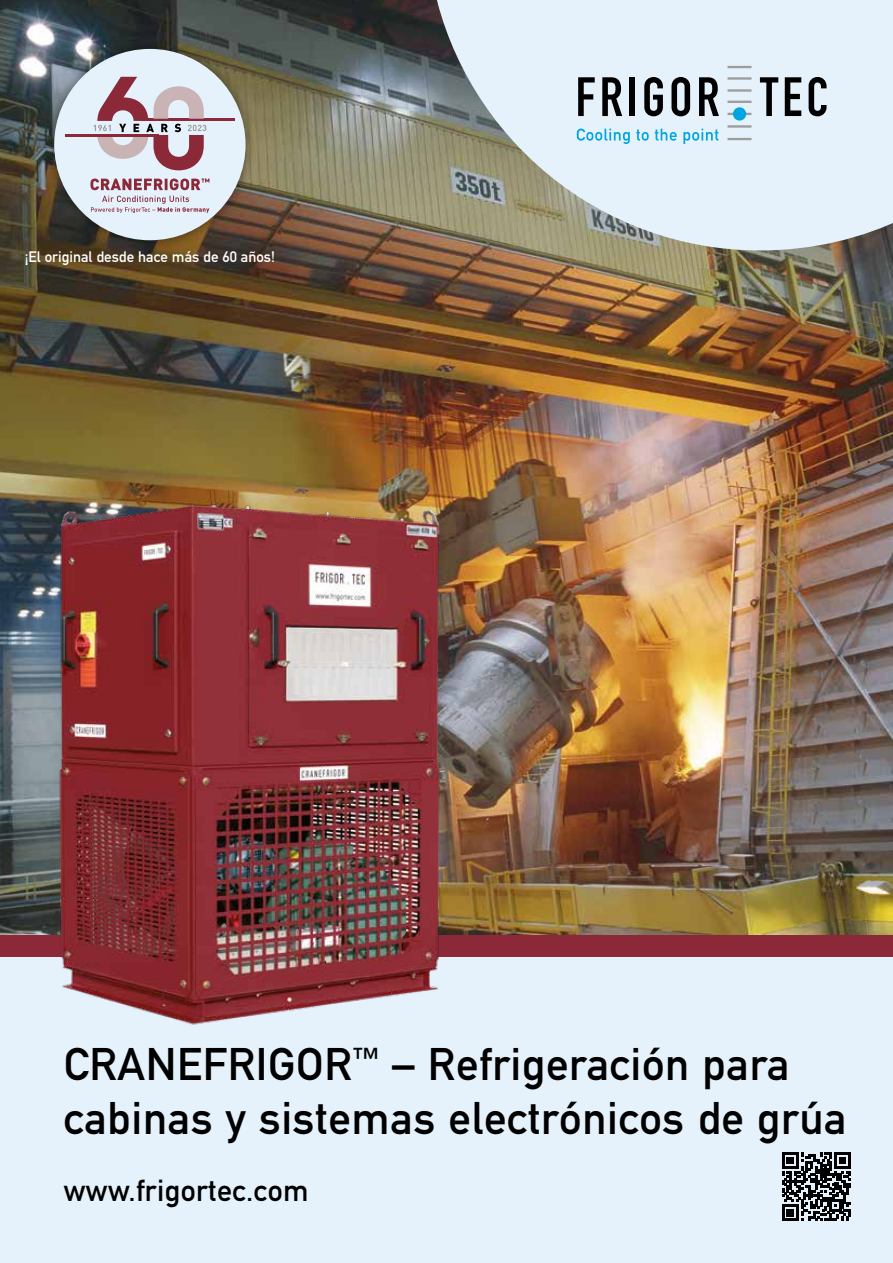
<style>
.page{position:relative;width:893px;height:1263px;background:#fff}
.page>*{position:absolute;margin:0;border:0;box-sizing:border-box;transform-origin:0 0}
.t1{font:45px/54px "DIN Mittelschrift";letter-spacing:.015em;color:#000}
.t2{font:30px "DIN Mittelschrift";letter-spacing:.015em;color:#000}
.t3{font:15px "DIN Mittelschrift";color:#fff}
</style>
<div class="page">
<div style="left:0;top:944px;width:893px;height:319px;background:#e5f2fc"></div>
<img style="left:0;top:0;width:893px;height:935px">
<svg style="left:434px;top:0;width:459px;height:250px;background:#d1dbde"></svg>
<svg style="left:578px;top:77px;width:17px;height:39px"></svg>
<svg style="left:602px;top:77px;width:20px;height:39px"></svg>
<div style="left:630px;top:77px;width:5px;height:39px;background:#000"></div>
<svg style="left:644px;top:77px;width:19px;height:39px"></svg>
<svg style="left:671px;top:77px;width:19px;height:39px"></svg>
<svg style="left:699px;top:77px;width:20px;height:39px"></svg>
<svg style="left:760px;top:77px;width:18px;height:39px"></svg>
<svg style="left:785px;top:77px;width:16px;height:39px"></svg>
<svg style="left:809px;top:77px;width:17px;height:39px"></svg>
<hr style="left:728px;top:66px;width:23px;height:2px;background:#9d9d9c">
<hr style="left:728px;top:125px;width:23px;height:3px;background:#9d9d9c">
<hr style="left:728px;top:113px;width:23px;height:2px;background:#9d9d9c">
<hr style="left:728px;top:101px;width:23px;height:2px;background:#9d9d9c">
<hr style="left:728px;top:89px;width:23px;height:3px;background:#9d9d9c">
<hr style="left:728px;top:77px;width:23px;height:3px;background:#9d9d9c">
<hr style="left:728px;top:138px;width:23px;height:2px;background:#9d9d9c">
<div style="left:733px;top:107px;width:13px;height:14px;background:#00a4e1;border-radius:50%"></div>
<svg style="left:577px;top:129px;width:53px;height:15px"></svg>
<svg style="left:636px;top:130px;width:13px;height:11px"></svg>
<svg style="left:655px;top:129px;width:22px;height:12px"></svg>
<svg style="left:683px;top:129px;width:35px;height:15px"></svg>
<div style="left:0;top:935px;width:893px;height:22px;background:#8b2939"></div>
<img style="left:43px;top:499px;width:412px;height:526px">
<div style="left:43px;top:37px;width:214px;height:215px;background:#000;opacity:.5"></div>
<div style="left:54px;top:49px;width:192px;height:191px;background:#e5f2fc;border-radius:50%"></div>
<hr style="left:65px;top:135px;width:94px;height:2px;background:#8b2939">
<hr style="left:141px;top:119px;width:94px;height:2px;background:#8b2939">
<svg style="left:94px;top:77px;width:112px;height:93px"></svg>
<svg style="left:90px;top:179px;width:119px;height:11px"></svg>
<svg style="left:91px;top:196px;width:118px;height:17px"></svg>
<svg style="left:782px;top:1152px;width:69px;height:69px"></svg>
<p class="t3" style="left:25px;top:248px;width:252px">¡El original desde hace más de 60 años!</p>
<p class="t1" style="left:64px;top:1037px;width:784px">CRANEFRIGOR<sup>™</sup> – Refrigeración para cabinas y sistemas electrónicos de grúa</p>
<p class="t2" style="left:64px;top:1173px;width:246px">www.frigortec.com</p>
</div>
